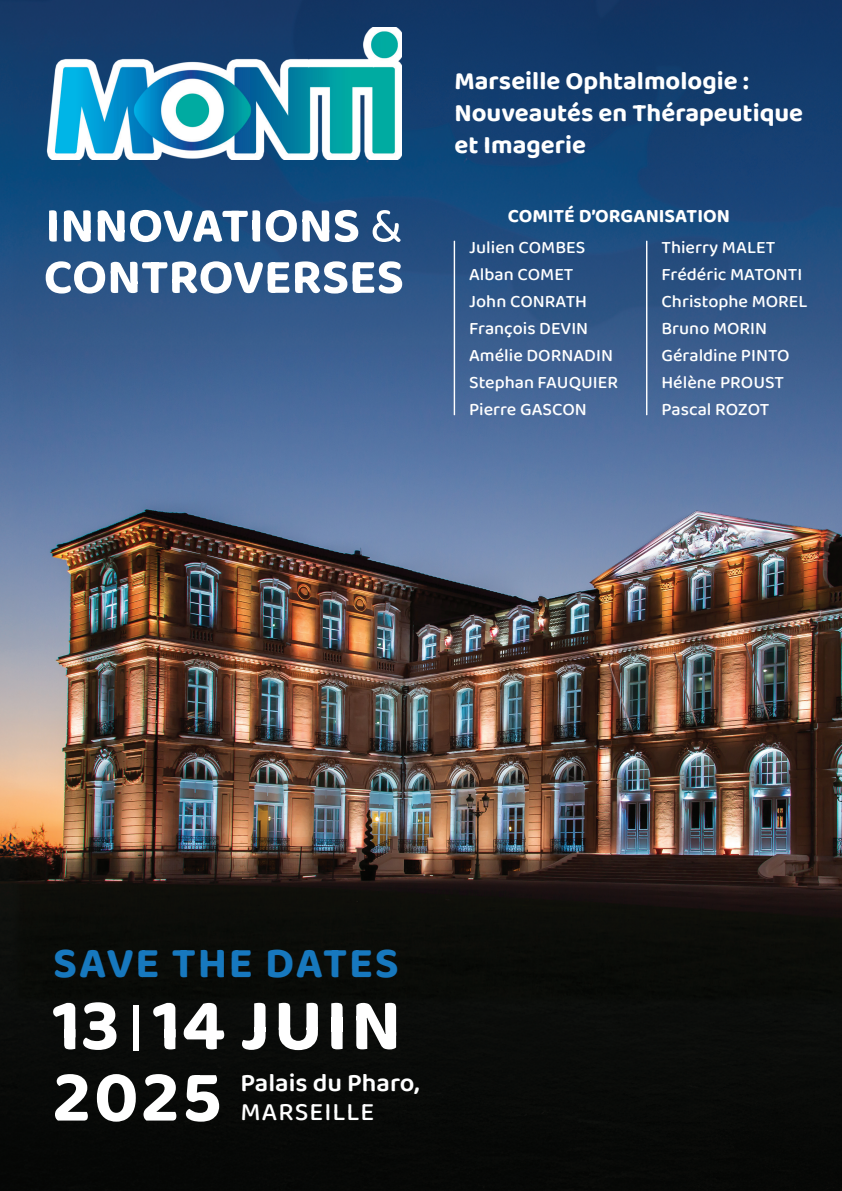
<style>
.page{position:relative;width:842px;height:1191px;background:#fff}
.page>*{position:absolute;margin:0;border:0;box-sizing:border-box;transform-origin:0 0}
.t1{font:700 74.7px/71.7px "Baloo 2";letter-spacing:.035em;color:#fff}
.t2{font:700 50.2px/51.4px "Baloo 2";color:#fff}
.t3{font:700 44px "Baloo 2";letter-spacing:.04em;color:#1778be}
.t4{font:600 25.8px "Baloo 2";color:#fff}
.t5{font:500 25.8px "Baloo 2";letter-spacing:.04em;color:#fff}
.t6{font:700 25.7px/32.1px "Baloo 2";color:#fff}
.t7{font:700 19.5px "Baloo 2";color:#fff}
.t8{font:500 18px/27px "Baloo 2";color:#fff}
.s1{font-weight:400}
</style>
<div class="page">
<img style="left:0;top:0;width:842px;height:1191px">
<img style="left:46px;top:28px;width:356px;height:132px">
<div style="left:133px;top:1005px;width:5px;height:45px;background:#fff"></div>
<hr style="left:454px;top:241px;width:1px;height:174px;background:#fff">
<hr style="left:646px;top:241px;width:1px;height:174px;background:#fff">
<h2 class="t2" style="left:44px;top:198px;width:362px">INNOVATIONS <span class="s1">&amp;<br></span>CONTROVERSES</h2>
<h3 class="t6" style="left:454px;top:64px;width:350px">Marseille Ophtalmologie :<br>Nouveautés en Thérapeutique et Imagerie</h3>
<p class="t7" style="left:508px;top:203px;width:224px">COMITÉ D’ORGANISATION</p>
<p class="t8" style="left:661px;top:234px;width:148px">Thierry MALET<br>Frédéric MATONTI<br>Christophe MOREL<br>Bruno MORIN<br>Géraldine PINTO<br>Hélène PROUST<br>Pascal ROZOT</p>
<p class="t8" style="left:469px;top:234px;width:151px">Julien COMBES<br>Alban COMET<br>John CONRATH<br>François DEVIN<br>Amélie DORNADIN<br>Stephan FAUQUIER<br>Pierre GASCON</p>
<h3 class="t3" style="left:53px;top:935px;width:347px">SAVE THE DATES</h3>
<h1 class="t1" style="left:52px;top:987px;width:350px">13 14 JUIN<br>2025</h1>
<h3 class="t4" style="left:240px;top:1064px;width:181px">Palais du Pharo,</h3>
<h3 class="t5" style="left:240px;top:1093px;width:136px">MARSEILLE</h3>
</div>
